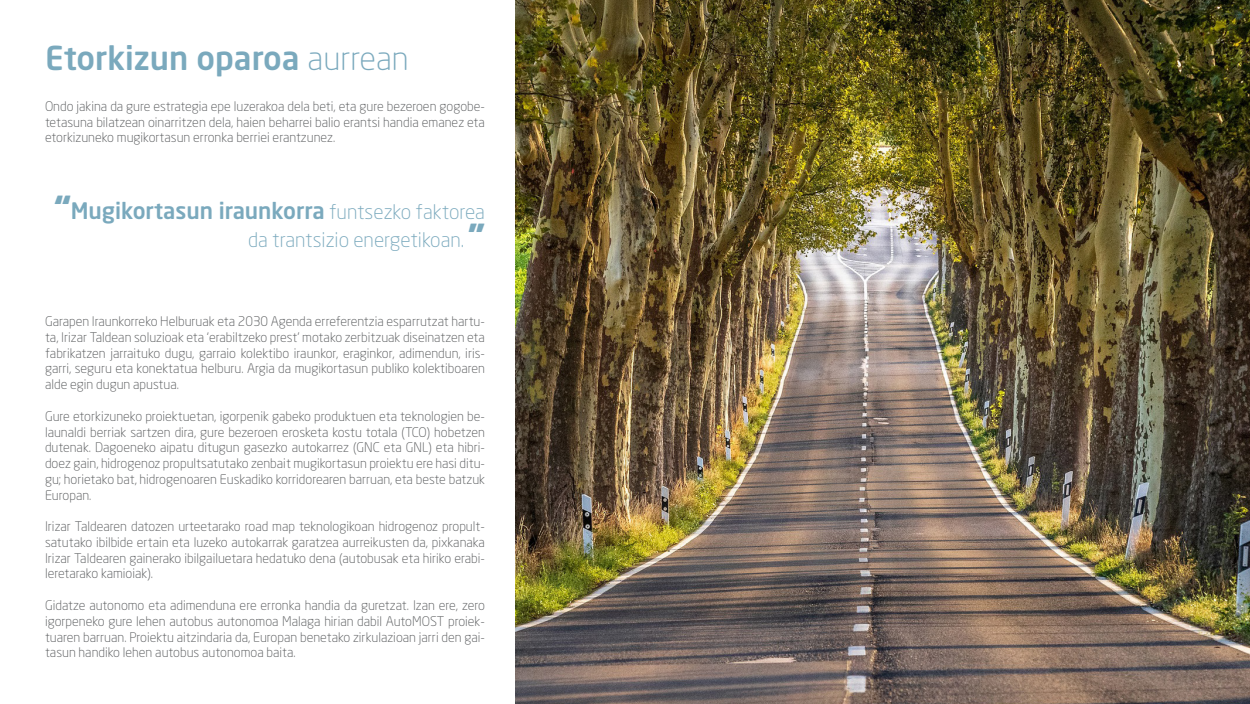
<style>
.page{position:relative;width:1250px;height:704px;background:#fff}
.page>*{position:absolute;margin:0;border:0;box-sizing:border-box;transform-origin:0 0}
.t1{font:500 32.5px "Neo Sans Std";color:#7aa9bd}
.t2{font:500 22.5px "Neo Sans Std";color:#7aa9bd}
.t3{font:300 20px "Neo Sans Std";color:#7aa9bd}
.t4{font:300 13.12px/15.8px "Neo Sans Std";color:#56585a;text-align:justify}
.s1{font-weight:300}
.s2{font-weight:900;font-size:30px}
.s3{font-weight:300;font-size:20px}
</style>
<div class="page">
<img style="left:515px;top:0;width:735px;height:703px">
<h1 class="t1" style="left:45px;top:37px;width:365px">Etorkizun oparoa <span class="s1">aurrean</span></h1>
<p class="t4" style="left:45px;top:98px;width:442px">Ondo jakina da gure estrategia epe luzerakoa dela beti, eta gure bezeroen gogobe&shy;tetasuna bilatzean oinarritzen dela, haien beharrei balio erantsi handia emanez eta etorkizuneko mugikortasun erronka berriei erantzunez.</p>
<h2 class="t2" style="left:54px;top:196px;width:432px"><span class="s2">“</span>Mugikortasun iraunkorra <span class="s3">funtsezko faktorea</span></h2>
<h3 class="t3" style="left:248px;top:228px;width:238px">da trantsizio energetikoan. <span class="s2">”</span></h3>
<p class="t4" style="left:45px;top:313px;width:442px">Garapen Iraunkorreko Helburuak eta 2030 Agenda erreferentzia esparrutzat hartu&shy;ta, Irizar Taldean soluzioak eta ‘erabiltzeko prest’ motako zerbitzuak diseinatzen eta fabrikatzen jarraituko dugu, garraio kolektibo iraunkor, eraginkor, adimendun, iris&shy;garri, seguru eta konektatua helburu. Argia da mugikortasun publiko kolektiboaren alde egin dugun apustua.</p>
<p class="t4" style="left:45px;top:407px;width:442px">Gure etorkizuneko proiektuetan, igorpenik gabeko produktuen eta teknologien be&shy;launaldi berriak sartzen dira, gure bezeroen erosketa kostu totala (TCO) hobetzen dutenak. Dagoeneko aipatu ditugun gasezko autokarrez (GNC eta GNL) eta hibri&shy;doez gain, hidrogenoz propultsatutako zenbait mugikortasun proiektu ere hasi ditu&shy;gu; horietako bat, hidrogenoaren Euskadiko korridorearen barruan, eta beste batzuk Europan.</p>
<p class="t4" style="left:45px;top:518px;width:442px">Irizar Taldearen datozen urteetarako road map teknologikoan hidrogenoz propult&shy;satutako ibilbide ertain eta luzeko autokarrak garatzea aurreikusten da, pixkanaka Irizar Taldearen gainerako ibilgailuetara hedatuko dena (autobusak eta hiriko erabi&shy;leretarako kamioiak).</p>
<p class="t4" style="left:45px;top:596px;width:442px">Gidatze autonomo eta adimenduna ere erronka handia da guretzat. Izan ere, zero igorpeneko gure lehen autobus autonomoa Malaga hirian dabil AutoMOST proiek&shy;tuaren barruan. Proiektu aitzindaria da, Europan benetako zirkulazioan jarri den gai&shy;tasun handiko lehen autobus autonomoa baita.</p>
</div>
